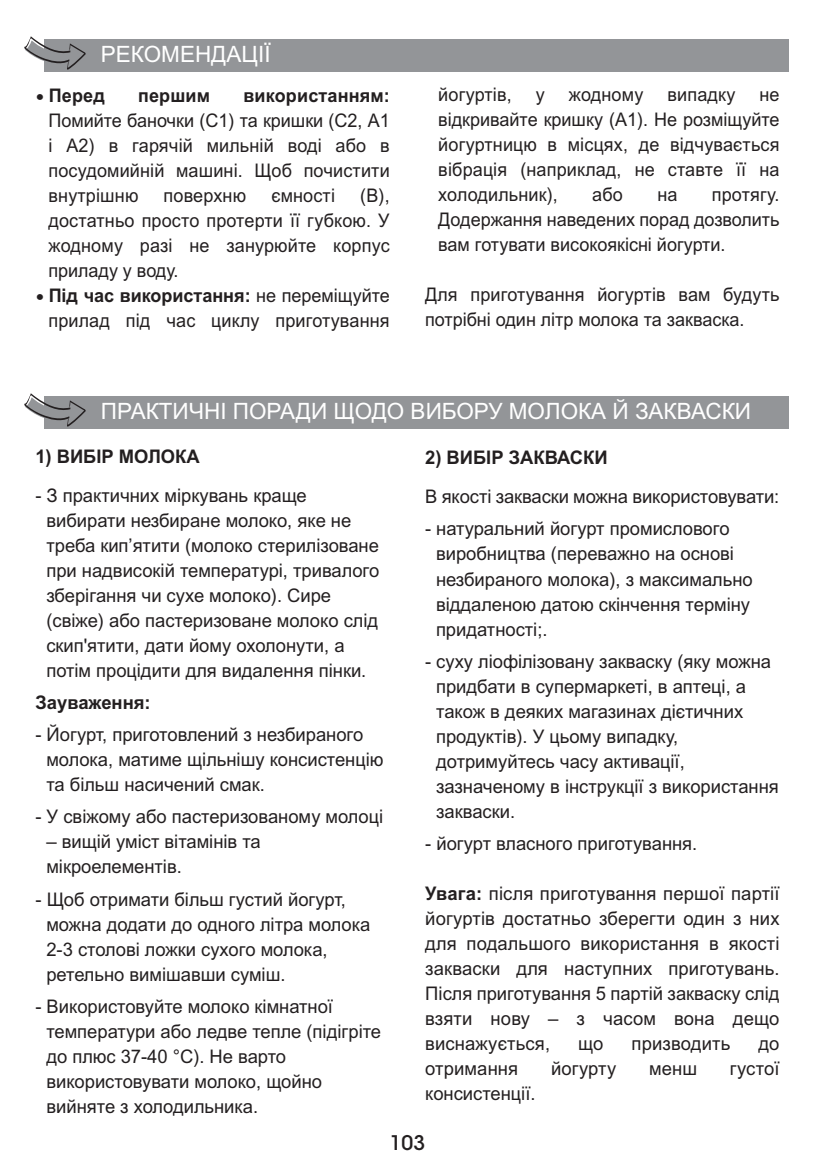
<style>
.page{position:relative;width:815px;height:1170px;background:#fff}
.page>*{position:absolute;margin:0;border:0;box-sizing:border-box;transform-origin:0 0}
.t1{font:22.5px "Arial Cyr";color:#fff}
.t2{font:20px "ITC Avant Garde MM 82 wt 750 wd";color:#231f20}
.t3{font:18.75px/25px "Arial Cyr";color:#231f20}
.t4{font:18.75px/25px "Arial Cyr";color:#231f20;text-align:justify;scale:.96 1}
.t5{font:700 18.75px "Arial Cyr";color:#231f20}
.t6{font:700 18.75px "Arial Cyr";color:#231f20;scale:.96 1}
.s1{font-family:"FS Albert";font-weight:400}
.s2{font-family:"FS Albert"}
.s3{font-weight:700}
</style>
<div class="page">
<div style="left:44px;top:39px;width:745px;height:33px;background:#939598"></div>
<svg style="left:25px;top:36px;width:60px;height:34px"></svg>
<div style="left:44px;top:396px;width:745px;height:32px;background:#939598"></div>
<svg style="left:25px;top:393px;width:60px;height:34px"></svg>
<p class="t1" style="left:101px;top:46px;width:171px">РЕКОМЕНДАЦІЇ</p>
<p class="t6" style="left:35px;top:88px;width:74px"><span class="s1">•</span> Перед</p>
<p class="t6" style="left:138px;top:88px;width:77px">першим</p>
<p class="t6" style="left:243px;top:88px;width:154px">використанням:</p>
<p class="t4" style="left:49px;top:109px;width:357px">Помийте баночки (C1) та кришки (C2, A1 і A2) в гарячій мильній воді або в посудомийній машині. Щоб почистити внутрішню</p>
<p class="t4" style="left:48px;top:184px;width:357px;text-indent:312px">(B), достатньо просто протерти її губкою. У жодному разі не занурюйте корпус приладу у воду.</p>
<p class="t4" style="left:35px;top:284px;width:371px;text-align:right"><span class="s2">•</span> <span class="s3">Під час використання:</span> не переміщуйте прилад під час циклу приготування</p>
<p class="t4" style="left:164px;top:184px;width:87px">поверхню</p>
<p class="t4" style="left:271px;top:184px;width:68px">ємності</p>
<p class="t4" style="left:438px;top:83px;width:78px">йогуртів,</p>
<p class="t4" style="left:536px;top:83px;width:11px">у</p>
<p class="t4" style="left:569px;top:83px;width:79px">жодному</p>
<p class="t4" style="left:667px;top:83px;width:72px">випадку</p>
<p class="t4" style="left:438px;top:83px;width:357px;text-indent:321px">не відкривайте кришку (A1). Не розміщуйте йогуртницю в місцях, де відчувається вібрація (наприклад, не ставте її на холодильник),</p>
<p class="t4" style="left:592px;top:183px;width:33px">або</p>
<p class="t4" style="left:657px;top:183px;width:22px">на</p>
<p class="t4" style="left:438px;top:183px;width:357px;text-indent:274px">протягу.<br>Додержання наведених порад дозволить вам готувати високоякісні йогурти.</p>
<p class="t4" style="left:425px;top:283px;width:371px">Для приготування йогуртів вам будуть потрібні один літр молока та закваска.</p>
<p class="t1" style="left:101px;top:403px;width:652px">ПРАКТИЧНІ ПОРАДИ ЩОДО ВИБОРУ МОЛОКА Й ЗАКВАСКИ</p>
<p class="t5" style="left:35px;top:449px;width:166px">1) ВИБІР МОЛОКА</p>
<p class="t3" style="left:46px;top:484px;width:335px;text-indent:-11px">- З практичних міркувань краще вибирати незбиране молоко, яке не треба кип’ятити (молоко стерилізоване при надвисокій температурі, тривалого зберігання чи сухе молоко). Сире (свіже) або пастеризоване молоко слід скип'ятити, дати йому охолонути, а потім процідити для видалення пінки.</p>
<p class="t5" style="left:35px;top:695px;width:117px">Зауваження:</p>
<p class="t3" style="left:46px;top:724px;width:339px;text-indent:-11px">- Йогурт, приготовлений з незбираного молока, матиме щільнішу консистенцію та більш насичений смак.</p>
<p class="t3" style="left:35px;top:806px;width:349px">- У свіжому або пастеризованому молоці</p>
<p class="t3" style="left:46px;top:831px;width:216px">– вищій уміст вітамінів та мікроелементів.</p>
<p class="t3" style="left:46px;top:888px;width:326px;text-indent:-11px">- Щоб отримати більш густий йогурт, можна додати до одного літра молока<br>2-3 столові ложки сухого молока, ретельно вимішавши суміш.</p>
<p class="t3" style="left:46px;top:995px;width:336px;text-indent:-11px">- Використовуйте молоко кімнатної температури або ледве тепле (підігріте до плюс 37-40 °C). Не варто використовувати молоко, щойно вийняте з холодильника.</p>
<p class="t5" style="left:425px;top:450px;width:184px">2) ВИБІР ЗАКВАСКИ</p>
<p class="t3" style="left:425px;top:486px;width:356px">В якості закваски можна використовувати:</p>
<p class="t3" style="left:436px;top:518px;width:318px;text-indent:-11px">- натуральний йогурт промислового виробництва (переважно на основі незбираного молока), з максимально віддаленою датою скінчення терміну придатності;.</p>
<p class="t3" style="left:436px;top:650px;width:344px;text-indent:-11px">- суху ліофілізовану закваску (яку можна придбати в супермаркеті, в аптеці, а також в деяких магазинах дієтичних продуктів). У цьому випадку, дотримуйтесь часу активації, зазначеному в інструкції з використання закваски.</p>
<p class="t3" style="left:425px;top:832px;width:274px">- йогурт власного приготування.</p>
<p class="t3" style="left:425px;top:882px;width:356px;text-align:justify"><span class="s3">Увага:</span> після приготування першої партії йогуртів достатньо зберегти один з них для подальшого використання в якості закваски для наступних приготувань.<br>Після приготування 5 партій закваску слід взяти нову – з часом вона дещо виснажується,</p>
<p class="t3" style="left:578px;top:1032px;width:27px">що</p>
<p class="t3" style="left:632px;top:1032px;width:100px">призводить</p>
<p class="t3" style="left:758px;top:1032px;width:23px">до</p>
<p class="t3" style="left:425px;top:1057px;width:95px">отримання</p>
<p class="t3" style="left:551px;top:1057px;width:67px">йогурту</p>
<p class="t3" style="left:649px;top:1057px;width:50px">менш</p>
<p class="t3" style="left:730px;top:1057px;width:51px">густої</p>
<p class="t3" style="left:425px;top:1082px;width:112px">консистенції.</p>
<p class="t2" style="left:390px;top:1134px;width:37px">103</p>
</div>
